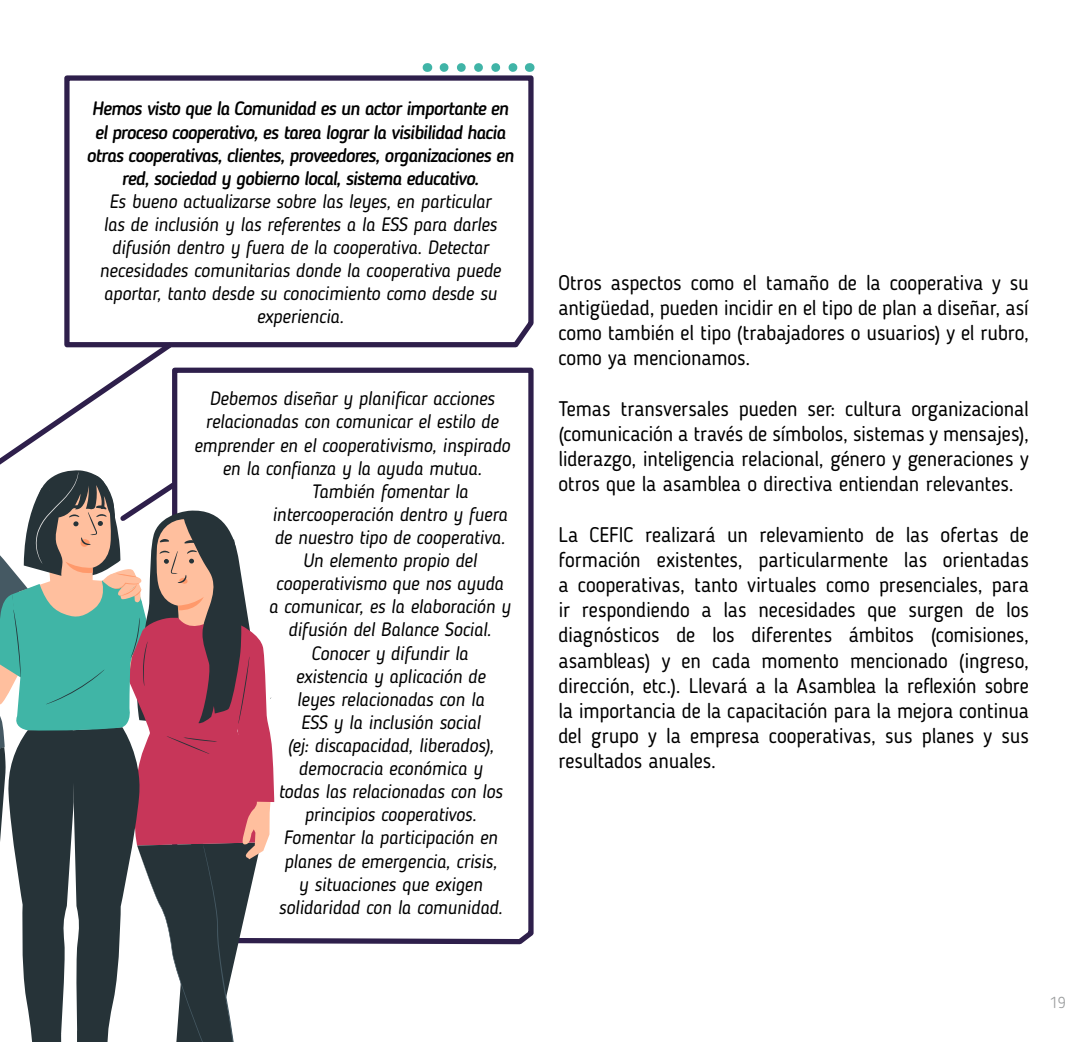
<style>
.page{position:relative;width:1092px;height:1042px;background:#fff}
.page>*{position:absolute;margin:0;border:0;box-sizing:border-box;transform-origin:0 0}
.t1{font:21px/25.2px "Blogger Sans";letter-spacing:-.01em;color:#000;text-align:justify}
.t2{font:italic 19.25px/23.1px "Blogger Sans";letter-spacing:-.015em;color:#000;text-align:center}
.t3{font:italic 500 19.25px/23.1px "Blogger Sans";letter-spacing:-.045em;color:#000;text-align:center}
.t4{font:300 15.75px "Blogger Sans";color:#9c9e9f}
</style>
<div class="page">
<svg style="left:444px;top:63px;width:74px;height:9px"></svg>
<svg style="left:64px;top:75px;width:470px;height:273px"></svg>
<svg style="left:274px;top:367px;width:260px;height:578px"></svg>
<svg style="left:0;top:338px;width:274px;height:704px"></svg>
<p class="t3" style="left:87px;top:97px;width:429px">Hemos visto que la Comunidad es un actor importante en el proceso cooperativo, es tarea lograr la visibilidad hacia otras cooperativas, clientes, proveedores, organizaciones en red, sociedad y gobierno local, sistema educativo.</p>
<p class="t2" style="left:100px;top:189px;width:403px">Es bueno actualizarse sobre las leyes, en particular las de inclusión y las referentes a la ESS para darles difusión dentro y fuera de la cooperativa. Detectar necesidades comunitarias donde la cooperativa puede aportar, tanto desde su conocimiento como desde su experiencia.</p>
<p class="t2" style="left:209px;top:387px;width:287px">Debemos diseñar y planificar acciones</p>
<p class="t2" style="left:206px;top:410px;width:294px">relacionadas con comunicar el estilo de</p>
<p class="t2" style="left:194px;top:433px;width:317px">emprender en el cooperativismo, inspirado</p>
<p class="t2" style="left:222px;top:456px;width:261px">en la confianza y la ayuda mutua.</p>
<p class="t2" style="left:311px;top:479px;width:158px">También fomentar la</p>
<p class="t2" style="left:272px;top:502px;width:237px">intercooperación dentro y fuera</p>
<p class="t2" style="left:274px;top:526px;width:232px">de nuestro tipo de cooperativa.</p>
<p class="t2" style="left:303px;top:549px;width:176px">Un elemento propio del</p>
<p class="t2" style="left:276px;top:572px;width:229px">cooperativismo que nos ayuda</p>
<p class="t2" style="left:269px;top:595px;width:243px">a comunicar, es la elaboración y</p>
<p class="t2" style="left:288px;top:618px;width:205px">difusión del Balance Social.</p>
<p class="t2" style="left:311px;top:641px;width:158px">Conocer y difundir la</p>
<p class="t2" style="left:296px;top:664px;width:191px">existencia y aplicación de</p>
<p class="t2" style="left:297px;top:687px;width:189px">leyes relacionadas con la</p>
<p class="t2" style="left:301px;top:710px;width:181px">ESS y la inclusión social</p>
<p class="t2" style="left:287px;top:733px;width:208px">(ej: discapacidad, liberados),</p>
<p class="t2" style="left:298px;top:757px;width:185px">democracia económica y</p>
<p class="t2" style="left:278px;top:780px;width:226px">todas las relacionadas con los</p>
<p class="t2" style="left:304px;top:803px;width:174px">principios cooperativos.</p>
<p class="t2" style="left:283px;top:826px;width:216px">Fomentar la participación en</p>
<p class="t2" style="left:284px;top:849px;width:215px">planes de emergencia, crisis,</p>
<p class="t2" style="left:298px;top:872px;width:185px">y situaciones que exigen</p>
<p class="t2" style="left:278px;top:895px;width:225px">solidaridad con la comunidad.</p>
<p class="t1" style="left:558px;top:269px;width:472px">Otros aspectos como el tamaño de la cooperativa y su antigüedad, pueden incidir en el tipo de plan a diseñar, así como también el tipo (trabajadores o usuarios) y el rubro, como ya mencionamos.</p>
<p class="t1" style="left:558px;top:395px;width:472px">Temas transversales pueden ser: cultura organizacional (comunicación a través de símbolos, sistemas y mensajes), liderazgo, inteligencia relacional, género y generaciones y otros que la asamblea o directiva entiendan relevantes.</p>
<p class="t1" style="left:558px;top:521px;width:472px">La CEFIC realizará un relevamiento de las ofertas de formación existentes, particularmente las orientadas a cooperativas, tanto virtuales como presenciales, para ir respondiendo a las necesidades que surgen de los diagnósticos de los diferentes ámbitos (comisiones, asambleas) y en cada momento mencionado (ingreso, dirección, etc.). Llevará a la Asamblea la reflexión sobre la importancia de la capacitación para la mejora continua del grupo y la empresa cooperativas, sus planes y sus resultados anuales.</p>
<p class="t4" style="left:1049px;top:992px;width:17px">19</p>
</div>
